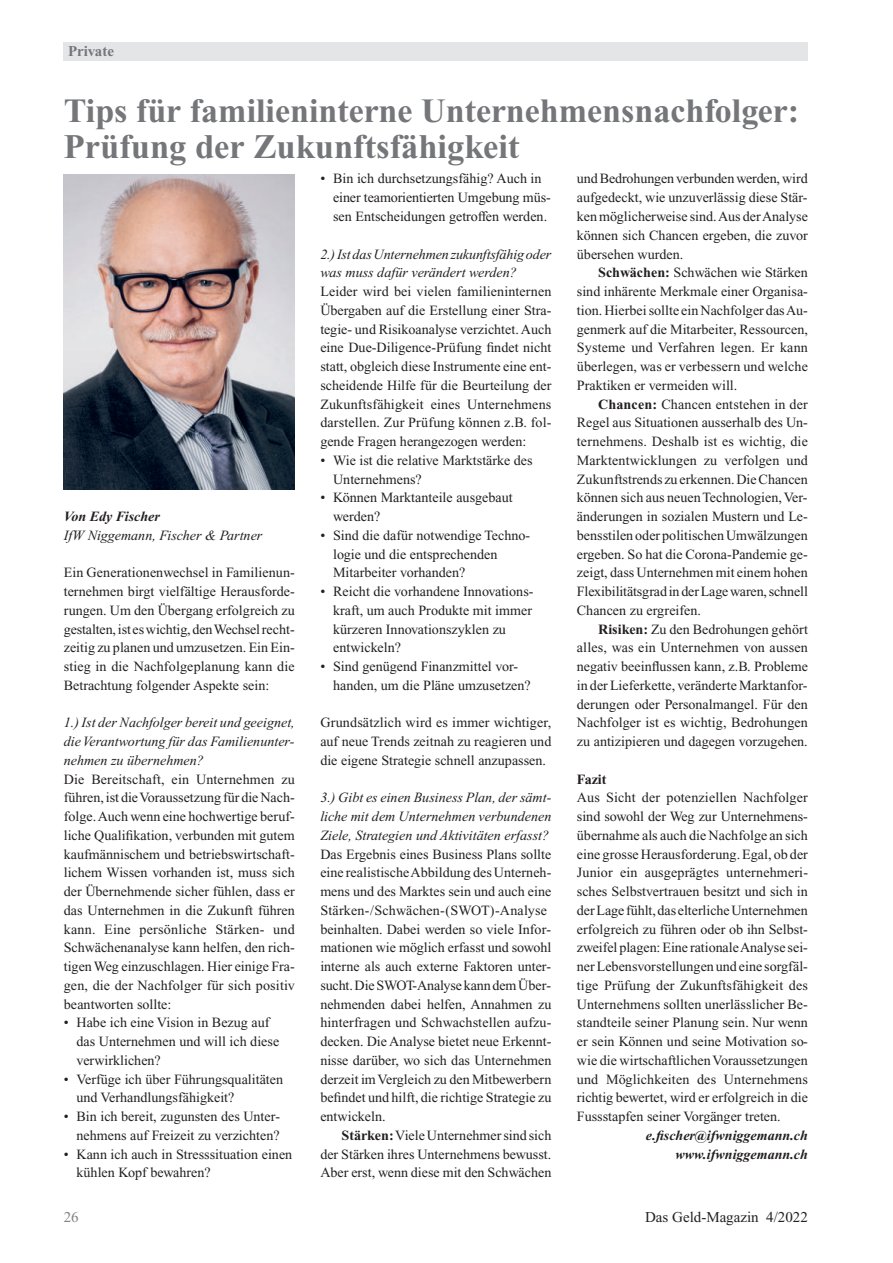
<style>
.page{position:relative;width:893px;height:1263px;background:#fff}
.page>*{position:absolute;margin:0;border:0;box-sizing:border-box;transform-origin:0 0}
.t1{font:700 34.5px "Times New Roman PS Std";color:#757679}
.t2{font:700 34.05px "Times New Roman PS Std";color:#757679}
.t3{font:15px "Times New Roman PS Std";color:#231f20}
.t4{font:700 15px "Times New Roman PS Std";color:#757679}
.t5{font:15px "Times New Roman PS Std";color:#808285}
.t6{font:14.1px/18.8px "Times New Roman PS Std";color:#231f20;text-align:justify}
.t7{font:italic 14.1px/18.8px "Times New Roman PS Std";color:#231f20;text-align:justify}
.t8{font:italic 700 14.1px/18.8px "Times New Roman PS Std";color:#231f20;text-align:right}
.t9{font:700 14.1px "Times New Roman PS Std";color:#231f20}
.s1{font-weight:700}
</style>
<div class="page">
<div style="left:64px;top:43px;width:744px;height:18px;background:#e4e5e7"></div>
<img style="left:64px;top:174px;width:231px;height:315px">
<p class="t4" style="left:68px;top:46px;width:48px">Private</p>
<h2 class="t2" style="left:64px;top:99px;width:737px">Tips für familieninterne Unternehmensnachfolger:</h2>
<h1 class="t1" style="left:64px;top:135px;width:457px">Prüfung der Zukunftsfähigkeit</h1>
<p class="t8" style="left:64px;top:508px;width:98px">Von Edy Fischer</p>
<p class="t7" style="left:64px;top:527px;width:200px">IfW Niggemann, Fischer &amp; Partner</p>
<p class="t6" style="left:64px;top:563px;width:233px">Ein Generationenwechsel in Familienun&shy;ternehmen birgt vielfältige Herausforde&shy;rungen. Um den Übergang erfolgreich zu gestalten, ist es wichtig, den Wechsel recht&shy;zeitig zu planen und umzusetzen. Ein Ein&shy;stieg in die Nachfolgeplanung kann die Betrachtung folgender Aspekte sein:</p>
<p class="t7" style="left:64px;top:714px;width:233px">1.) Ist der Nachfolger bereit und geeignet, die Verantwortung für das Familienunter&shy;nehmen zu übernehmen?</p>
<p class="t6" style="left:64px;top:770px;width:233px">Die Bereitschaft, ein Unternehmen zu führen, ist die Voraussetzung für die Nach&shy;folge. Auch wenn eine hochwertige beruf&shy;liche Qualifikation, verbunden mit gutem kaufmännischem und betriebswirtschaft&shy;lichem Wissen vorhanden ist, muss sich der Übernehmende sicher fühlen, dass er das Unternehmen in die Zukunft führen kann. Eine persönliche Stärken- und Schwächenanalyse kann helfen, den rich&shy;tigen Weg einzuschlagen. Hier einige Fra&shy;gen, die der Nachfolger für sich positiv beantworten sollte:</p>
<p class="t6" style="left:77px;top:1013px;width:204px;text-align:left;text-indent:-13px">• Habe ich eine Vision in Bezug auf das Unternehmen und will ich diese verwirklichen?</p>
<p class="t6" style="left:77px;top:1070px;width:208px;text-indent:-13px">• Verfüge ich über Führungsqualitäten und Verhandlungsfähigkeit?</p>
<p class="t6" style="left:64px;top:1107px;width:218px;text-align:right">• Bin ich bereit, zugunsten des Unter&shy;nehmens auf Freizeit zu verzichten?</p>
<p class="t6" style="left:77px;top:1145px;width:217px;text-indent:-13px">• Kann ich auch in Stresssituation einen kühlen Kopf bewahren?</p>
<p class="t6" style="left:333px;top:170px;width:219px;text-align:left;text-indent:-13px">• Bin ich durchsetzungsfähig? Auch in einer teamorientierten Umgebung müs&shy;sen Entscheidungen getro-en werden.</p>
<p class="t7" style="left:320px;top:246px;width:233px">2.) Ist das Unternehmen zukunftsfähig oder was muss dafür verändert werden?</p>
<p class="t6" style="left:320px;top:282px;width:233px">Leider wird bei vielen familieninternen Übergaben auf die Erstellung einer Stra&shy;tegie- und Risikoanalyse verzichtet. Auch eine Due-Diligence-Prüfung findet nicht statt, obgleich diese Instrumente eine ent&shy;scheidende Hilfe für die Beurteilung der Zukunftsfähigkeit eines Unternehmens darstellen. Zur Prüfung können z.B. fol&shy;gende Fragen herangezogen werden:</p>
<p class="t6" style="left:333px;top:451px;width:201px;text-indent:-13px">• Wie ist die relative Marktstärke des<br>Unternehmens?</p>
<p class="t6" style="left:333px;top:488px;width:181px;text-indent:-13px">• Können Marktanteile ausgebaut werden?</p>
<p class="t6" style="left:333px;top:526px;width:199px;text-align:left;text-indent:-13px">• Sind die dafür notwendige Techno&shy;logie und die entsprechenden<br>Mitarbeiter vorhanden?</p>
<p class="t6" style="left:333px;top:582px;width:202px;text-align:left;text-indent:-13px">• Reicht die vorhandene Innovations&shy;kraft, um auch Produkte mit immer kürzeren Innovationszyklen zu entwickeln?</p>
<p class="t6" style="left:333px;top:657px;width:199px;text-indent:-13px">• Sind genügend Finanzmittel vor&shy;handen, um die Pläne umzusetzen?</p>
<p class="t6" style="left:320px;top:713px;width:233px">Grundsätzlich wird es immer wichtiger, auf neue Trends zeitnah zu reagieren und die eigene Strategie schnell anzupassen.</p>
<p class="t7" style="left:320px;top:789px;width:233px">3.) Gibt es einen Business Plan, der sämt&shy;liche mit dem Unternehmen verbundenen Ziele, Strategien und Aktivitäten erfasst?</p>
<p class="t6" style="left:320px;top:845px;width:233px;text-align:left">Das Ergebnis eines Business Plans sollte eine realistische Abbildung des Unterneh&shy;mens und des Marktes sein und auch eine Stärken-/Schwächen-(SWOT)-Analyse beinhalten. Dabei werden so viele Infor&shy;mationen wie möglich erfasst und sowohl interne als auch externe Faktoren unter&shy;sucht. Die SWOT-Analyse kann dem Über&shy;nehmenden dabei helfen, Annahmen zu hinterfragen und Schwachstellen aufzu&shy;decken. Die Analyse bietet neue Erkennt&shy;nisse darüber, wo sich das Unternehmen derzeit im Vergleich zu den Mitbewerbern befindet und hilft, die richtige Strategie zu entwickeln.</p>
<p class="t6" style="left:320px;top:1126px;width:233px;text-indent:21px"><span class="s1">Stärken:</span> Viele Unternehmer sind sich der Stärken ihres Unternehmens bewusst.<br>Aber erst, wenn diese mit den Schwächen</p>
<p class="t6" style="left:577px;top:170px;width:233px">und Bedrohungen verbunden werden, wird aufgedeckt, wie unzuverlässig diese Stär&shy;ken möglicherweise sind. Aus der Analyse können sich Chancen ergeben, die zuvor übersehen wurden.</p>
<p class="t6" style="left:577px;top:263px;width:233px;text-indent:21px"><span class="s1">Schwächen:</span> Schwächen wie Stärken sind inhärente Merkmale einer Organisa&shy;tion. Hierbei sollte ein Nachfolger das Au&shy;genmerk auf die Mitarbeiter, Ressourcen, Systeme und Verfahren legen. Er kann überlegen, was er verbessern und welche Praktiken er vermeiden will.</p>
<p class="t6" style="left:577px;top:395px;width:233px;text-indent:21px"><span class="s1">Chancen:</span> Chancen entstehen in der Regel aus Situationen ausserhalb des Un&shy;ternehmens. Deshalb ist es wichtig, die Marktentwicklungen zu verfolgen und Zukunftstrends zu erkennen. Die Chancen können sich aus neuen Technologien, Ver&shy;änderungen in sozialen Mustern und Le&shy;bensstilen oder politischen Umwälzungen ergeben. So hat die Corona-Pandemie ge&shy;zeigt, dass Unternehmen mit einem hohen Flexibilitätsgrad in der Lage waren, schnell Chancen zu ergreifen.</p>
<p class="t6" style="left:577px;top:620px;width:233px;text-indent:21px"><span class="s1">Risiken:</span> Zu den Bedrohungen gehört alles, was ein Unternehmen von aussen negativ beeinflussen kann, z.B. Probleme in der Lieferkette, veränderte Marktanfor&shy;derungen oder Personalmangel. Für den Nachfolger ist es wichtig, Bedrohungen zu antizipieren und dagegen vorzugehen.</p>
<p class="t9" style="left:577px;top:774px;width:31px">Fazit</p>
<p class="t6" style="left:577px;top:788px;width:233px">Aus Sicht der potenziellen Nachfolger sind sowohl der Weg zur Unternehmens&shy;übernahme als auch die Nachfolge an sich eine grosse Herausforderung. Egal, ob der Junior ein ausgeprägtes unternehmeri&shy;sches Selbstvertrauen besitzt und sich in der Lage fühlt, das elterliche Unternehmen erfolgreich zu führen oder ob ihn Selbst&shy;zweifel plagen: Eine rationale Analyse sei&shy;ner Lebensvorstellungen und eine sorgfäl&shy;tige Prüfung der Zukunftsfähigkeit des Unternehmens sollten unerlässlicher Be&shy;standteile seiner Planung sein. Nur wenn er sein Können und seine Motivation so&shy;wie die wirtschaftlichen Voraussetzungen und Möglichkeiten des Unternehmens richtig bewertet, wird er erfolgreich in die Fussstapfen seiner Vorgänger treten.</p>
<p class="t8" style="left:646px;top:1127px;width:163px">e.fischer@ifwniggemann.ch www.ifwniggemann.ch</p>
<p class="t5" style="left:64px;top:1210px;width:16px">26</p>
<p class="t3" style="left:645px;top:1210px;width:164px">Das Geld-Magazin 4/2022</p>
</div>
